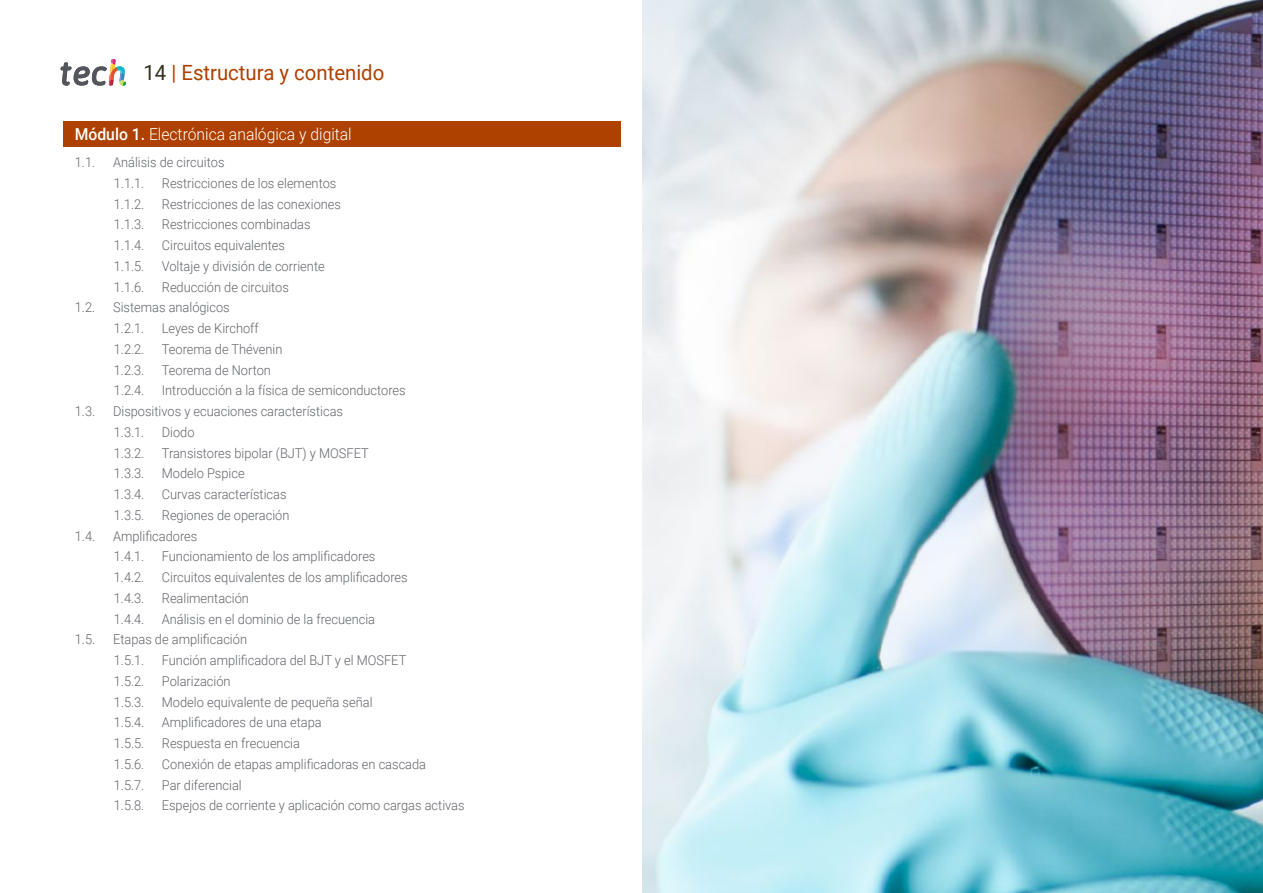
<style>
.page{position:relative;width:1263px;height:893px;background:#fff}
.page>*{position:absolute;margin:0;border:0;box-sizing:border-box;transform-origin:0 0}
.t1{font:21px "Roboto";color:#ae4000}
.t2{font:300 16.5px "Roboto";color:#fff;scale:.95 1}
.t3{font:300 13.5px/20.7px "Roboto";color:#61646a;scale:.95 1}
.s1{color:#312e20}
.s2{font-weight:500}
</style>
<div class="page">
<div style="left:64px;top:121px;width:557px;height:25px;background:#ae4000"></div>
<img style="left:642px;top:0;width:621px;height:893px">
<svg style="left:61px;top:59px;width:65px;height:27px"></svg>
<h1 class="t1" style="left:144px;top:57px;width:242px"><span class="s1">14</span> | Estructura y contenido</h1>
<p class="t2" style="left:75px;top:123px;width:293px"><span class="s2">Módulo 1.</span> Electrónica analógica y digital</p>
<p class="t3" style="left:75px;top:151px;width:23px">1.1.</p>
<p class="t3" style="left:113px;top:151px;width:119px">Análisis de circuitos<br>1.1.1.</p>
<p class="t3" style="left:162px;top:172px;width:185px">Restricciones de los elementos</p>
<p class="t3" style="left:114px;top:193px;width:34px">1.1.2.</p>
<p class="t3" style="left:162px;top:193px;width:190px">Restricciones de las conexiones</p>
<p class="t3" style="left:114px;top:214px;width:34px">1.1.3.</p>
<p class="t3" style="left:162px;top:214px;width:158px">Restricciones combinadas</p>
<p class="t3" style="left:114px;top:234px;width:34px">1.1.4.</p>
<p class="t3" style="left:162px;top:234px;width:131px">Circuitos equivalentes</p>
<p class="t3" style="left:114px;top:255px;width:34px">1.1.5.</p>
<p class="t3" style="left:162px;top:255px;width:173px">Voltaje y división de corriente</p>
<p class="t3" style="left:114px;top:276px;width:34px">1.1.6.</p>
<p class="t3" style="left:162px;top:276px;width:135px">Reducción de circuitos</p>
<p class="t3" style="left:75px;top:297px;width:23px">1.2.</p>
<p class="t3" style="left:113px;top:297px;width:124px">Sistemas analógicos<br>1.2.1.</p>
<p class="t3" style="left:162px;top:317px;width:104px">Leyes de Kirchoff</p>
<p class="t3" style="left:114px;top:338px;width:34px">1.2.2.</p>
<p class="t3" style="left:162px;top:338px;width:128px">Teorema de Thévenin</p>
<p class="t3" style="left:114px;top:359px;width:34px">1.2.3.</p>
<p class="t3" style="left:162px;top:359px;width:116px">Teorema de Norton</p>
<p class="t3" style="left:114px;top:380px;width:34px">1.2.4.</p>
<p class="t3" style="left:162px;top:380px;width:258px">Introducción a la física de semiconductores</p>
<p class="t3" style="left:75px;top:400px;width:23px">1.3.</p>
<p class="t3" style="left:113px;top:400px;width:244px">Dispositivos y ecuaciones características<br>1.3.1.</p>
<p class="t3" style="left:162px;top:421px;width:36px">Diodo</p>
<p class="t3" style="left:114px;top:442px;width:34px">1.3.2.</p>
<p class="t3" style="left:162px;top:442px;width:219px">Transistores bipolar (BJT) y MOSFET</p>
<p class="t3" style="left:114px;top:463px;width:34px">1.3.3.</p>
<p class="t3" style="left:162px;top:463px;width:89px">Modelo Pspice</p>
<p class="t3" style="left:114px;top:483px;width:34px">1.3.4.</p>
<p class="t3" style="left:162px;top:483px;width:133px">Curvas características</p>
<p class="t3" style="left:114px;top:504px;width:34px">1.3.5.</p>
<p class="t3" style="left:162px;top:504px;width:136px">Regiones de operación</p>
<p class="t3" style="left:75px;top:525px;width:23px">1.4.</p>
<p class="t3" style="left:113px;top:525px;width:90px">Amplificadores<br>1.4.1.</p>
<p class="t3" style="left:162px;top:546px;width:226px">Funcionamiento de los amplificadores</p>
<p class="t3" style="left:114px;top:566px;width:34px">1.4.2.</p>
<p class="t3" style="left:162px;top:566px;width:260px">Circuitos equivalentes de los amplificadores</p>
<p class="t3" style="left:114px;top:587px;width:34px">1.4.3.</p>
<p class="t3" style="left:162px;top:587px;width:93px">Realimentación</p>
<p class="t3" style="left:114px;top:608px;width:34px">1.4.4.</p>
<p class="t3" style="left:162px;top:608px;width:226px">Análisis en el dominio de la frecuencia</p>
<p class="t3" style="left:75px;top:629px;width:23px">1.5.</p>
<p class="t3" style="left:113px;top:629px;width:142px">Etapas de amplificación<br>1.5.1.</p>
<p class="t3" style="left:162px;top:649px;width:259px">Función amplificadora del BJT y el MOSFET</p>
<p class="t3" style="left:114px;top:670px;width:34px">1.5.2.</p>
<p class="t3" style="left:162px;top:670px;width:74px">Polarización</p>
<p class="t3" style="left:114px;top:691px;width:34px">1.5.3.</p>
<p class="t3" style="left:162px;top:691px;width:223px">Modelo equivalente de pequeña señal</p>
<p class="t3" style="left:114px;top:712px;width:34px">1.5.4.</p>
<p class="t3" style="left:162px;top:712px;width:170px">Amplificadores de una etapa</p>
<p class="t3" style="left:114px;top:732px;width:34px">1.5.5.</p>
<p class="t3" style="left:162px;top:732px;width:147px">Respuesta en frecuencia</p>
<p class="t3" style="left:114px;top:753px;width:34px">1.5.6.</p>
<p class="t3" style="left:162px;top:753px;width:280px">Conexión de etapas amplificadoras en cascada</p>
<p class="t3" style="left:114px;top:774px;width:34px">1.5.7.</p>
<p class="t3" style="left:162px;top:774px;width:86px">Par diferencial</p>
<p class="t3" style="left:114px;top:795px;width:34px">1.5.8.</p>
<p class="t3" style="left:162px;top:795px;width:320px">Espejos de corriente y aplicación como cargas activas</p>
</div>
